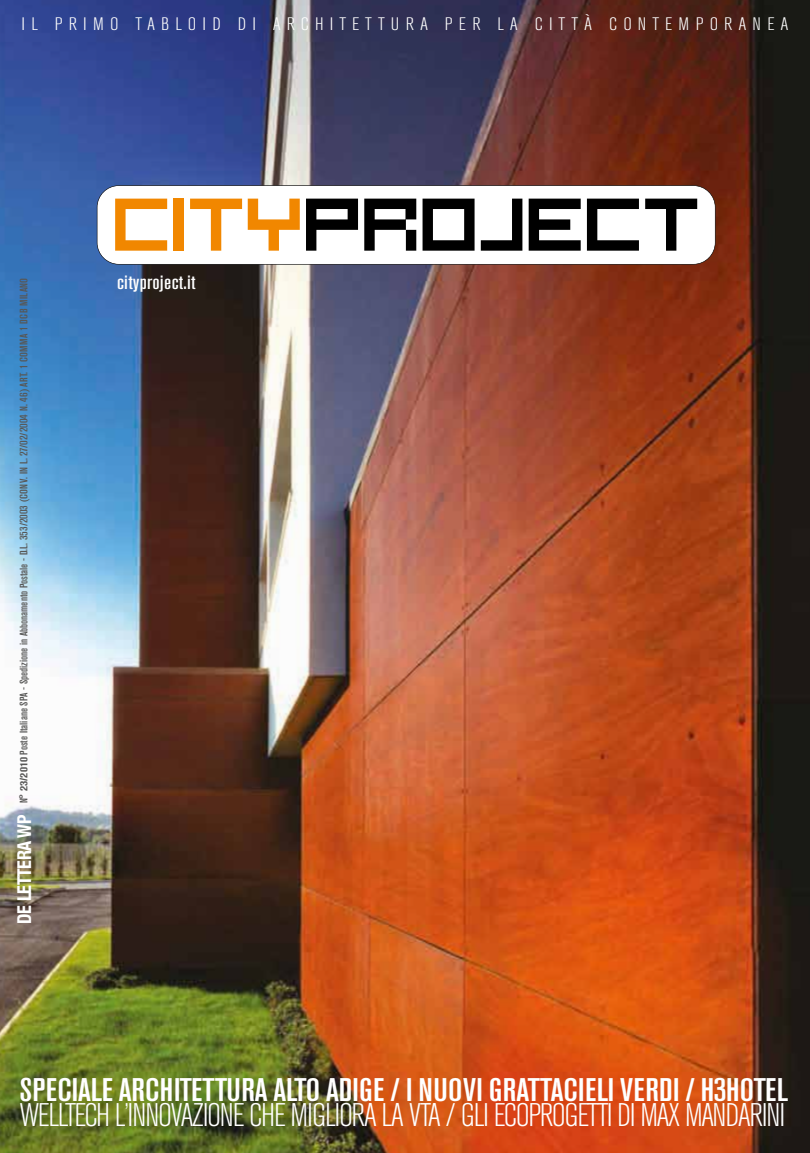
<style>
.page{position:relative;width:810px;height:1153px;background:#fff}
.page>*{position:absolute;margin:0;border:0;box-sizing:border-box;transform-origin:0 0}
.t1{font:83.25px "Hooge 0553";letter-spacing:-.05em;color:#000}
.t2{font:300 condensed 32.4px "Akzidenz Grotesk BE";letter-spacing:-.04em;color:#fff;scale:1.1 1}
.t3{font:500 condensed 32.4px "Akzidenz Grotesk BE";letter-spacing:.005em;color:#fff;scale:1.18 1}
.t4{font:500 condensed 19.12px "Akzidenz Grotesk BE";letter-spacing:.015em;color:#fff;scale:1.2 1}
.t5{font:700 condensed 19.12px "Helvetica Neue";letter-spacing:-.025em;color:#fff;scale:.95 1}
.t6{font:300 condensed 17.92px "Akzidenz Grotesk BE";letter-spacing:.285em;color:#fff;scale:1.2 1}
.t7{font:500 condensed 10.73px "Akzidenz Grotesk BE";color:#575756;scale:1.2 1}
.s1{font-weight:700}
.s2{color:#f18700}
</style>
<div class="page">
<img style="left:0;top:0;width:810px;height:1152px">
<svg style="left:97px;top:185px;width:619px;height:79px"></svg>
<h3 class="t6" style="left:21px;top:15px;width:641px">IL PRIMO TABLOID DI ARCHITETTURA PER LA CITTÀ CONTEMPORANEA</h3>
<p class="t7" style="left:18px;top:803px;width:439px;rotate:-90deg">N° <span class="s1">23/2010</span> Poste Italiane SPA - Spedizione in Abbonamento Postale - D.L. 353/2003 (CONV. IN L. 27/02/2004 N. 46) ART. 1 COMMA 1 DCB MILANO</p>
<h3 class="t5" style="left:13px;top:923px;width:116px;rotate:-90deg">DE LEttEra WP</h3>
<h1 class="t1" style="left:115px;top:178px;width:594px"><span class="s2">CITY</span>PROJECT</h1>
<h3 class="t4" style="left:117px;top:271px;width:67px">cityproject.it</h3>
<h2 class="t3" style="left:20px;top:1071px;width:653px">SPECIALEARCHITETTURAALTOADIGE / INUOVIGRATTACIELIVERDI /H3HOTEL</h2>
<h2 class="t2" style="left:20px;top:1097px;width:698px">WELLTECH L’INNOVAZIONE CHE MIGLIORA LA VTA/ GLI ECOPROGETTI DI MAX MANDARINI</h2>
</div>
